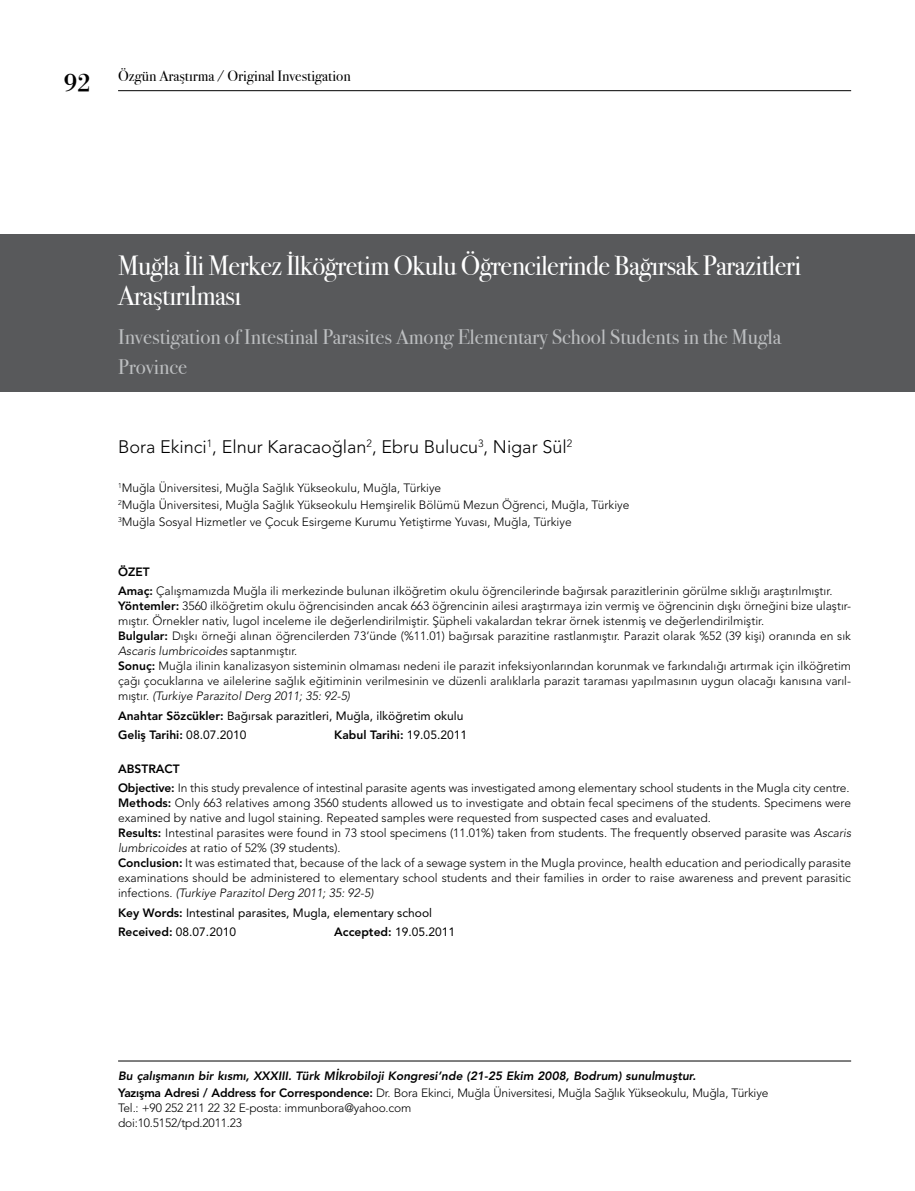
<style>
.page{position:relative;width:915px;height:1191px;background:#fff}
.page>*{position:absolute;margin:0;border:0;box-sizing:border-box;transform-origin:0 0}
.t1{font:27.75px/30px "Bodoni Svty Two ITCTT Book";letter-spacing:-.02em;color:#fff}
.t2{font:21px/30px "Bodoni Svty Two ITCTT Book";color:#bcbec0}
.t3{font:300 18px "Avenir LT Std";color:#000}
.t4{font:15px "Bodoni Svty Two ITCTT Book";color:#000}
.t5{font:300 12px/15px "Avenir LT Std";color:#000}
.t6{font:italic 800 12px/17.1px "Avenir LT Std";color:#000}
.t7{font:12px/19.2px "Avenir LT Std";color:#000}
.t8{font:800 12px "Avenir LT Std";color:#000}
.s1{font-family:"Bodoni";font-size:27px}
.s2{font-weight:800}
.s3{font-style:italic}
.s4{font-weight:400}
.s5{font-style:normal}
.s6{font-weight:300;font-style:normal}
</style>
<div class="page">
<hr style="left:118px;top:90px;width:732px;height:1px;background:#000">
<div style="left:0;top:234px;width:914px;height:157px;background:#58595b"></div>
<hr style="left:118px;top:1060px;width:732px;height:1px;background:#000">
<p class="t4" style="left:64px;top:64px;width:288px"><span class="s1">92</span> Özgün Araştırma / Original Investigation</p>
<h1 class="t1" style="left:118px;top:248px;width:684px">Muğla İli Merkez İlköğretim Okulu Öğrencilerinde Bağırsak Parazitleri<br>Araştırılması</h1>
<h2 class="t2" style="left:118px;top:319px;width:664px">Investigation of Intestinal Parasites Among Elementary School Students in the Mugla<br>Province</h2>
<h3 class="t3" style="left:118px;top:436px;width:455px">Bora Ekinci<sup>1</sup>, Elnur Karacaoğlan<sup>2</sup>, Ebru Bulucu<sup>3</sup>, Nigar Sül<sup>2</sup></h3>
<p class="t5" style="left:118px;top:479px;width:512px;line-height:17.1px"><sup>1</sup>Muğla Üniversitesi, Muğla Sağlık Yükseokulu, Muğla, Türkiye<br><sup>2</sup>Muğla Üniversitesi, Muğla Sağlık Yükseokulu Hemşirelik Bölümü Mezun Öğrenci, Muğla, Türkiye<br><sup>3</sup>Muğla Sosyal Hizmetler ve Çocuk Esirgeme Kurumu Yetiştirme Yuvası, Muğla, Türkiye</p>
<p class="t5" style="left:118px;top:562px;width:715px;line-height:19.2px"><span class="s2">ÖZET<br>Amaç:</span> Çalışmamızda Muğla ili merkezinde bulunan ilköğretim okulu öğrencilerinde bağırsak parazitlerinin görülme sıklığı araştırılmıştır.</p>
<p class="t5" style="left:118px;top:598px;width:734px"><span class="s2">Yöntemler:</span> 3560 ilköğretim okulu öğrencisinden ancak 663 öğrencinin ailesi araştırmaya izin vermiş ve öğrencinin dışkı örneğini bize ulaştır&shy;mıştır. Örnekler nativ, lugol inceleme ile değerlendirilmiştir. Şüpheli vakalardan tekrar örnek istenmiş ve değerlendirilmiştir.<br><span class="s2">Bulgular:</span> Dışkı örneği alınan öğrencilerden 73’ünde (%11.01) bağırsak parazitine rastlanmıştır. Parazit olarak %52 (39 kişi) oranında en sık <span class="s3">Ascaris lumbricoides</span> saptanmıştır.<br><span class="s2">Sonuç:</span> Muğla ilinin kanalizasyon sisteminin olmaması nedeni ile parazit infeksiyonlarından korunmak ve farkındalığı artırmak için ilköğretim çağı çocuklarına ve ailelerine sağlık eğitiminin verilmesinin ve düzenli aralıklarla parazit taraması yapılmasının uygun olacağı kanısına varıl&shy;mıştır. <span class="s3">(Turkiye Parazitol Derg 2011; 35: 92-5)</span></p>
<p class="t7" style="left:118px;top:706px;width:347px"><span class="s2">Anahtar Sözcükler:</span> Bağırsak parazitleri, Muğla, ilköğretim okulu<br><span class="s2">Geliş Tarihi:</span> 08.07.2010</p>
<p class="t8" style="left:334px;top:727px;width:134px">Kabul Tarihi: <span class="s4">19.05.2011</span></p>
<p class="t5" style="left:118px;top:759px;width:732px;line-height:19.2px"><span class="s2">ABSTRACT<br>Objective:</span> In this study prevalence of intestinal parasite agents was investigated among elementary school students in the Mugla city centre.</p>
<p class="t5" style="left:118px;top:795px;width:734px"><span class="s2">Methods:</span> Only 663 relatives among 3560 students allowed us to investigate and obtain fecal specimens of the students. Specimens were examined by native and lugol staining. Repeated samples were requested from suspected cases and evaluated.<br><span class="s2">Results:</span> Intestinal parasites were found in 73 stool specimens (11.01%) taken from students. The frequently observed parasite was <span class="s3">Ascaris lumbricoides</span> at ratio of 52% (39 students).<br><span class="s2">Conclusion:</span> It was estimated that, because of the lack of a sewage system in the Mugla province, health education and periodically parasite examinations should be administered to elementary school students and their families in order to raise awareness and prevent parasitic infections. <span class="s3">(Turkiye Parazitol Derg 2011; 35: 92-5)</span></p>
<p class="t7" style="left:118px;top:903px;width:315px"><span class="s2">Key Words:</span> Intestinal parasites, Mugla, elementary school<br><span class="s2">Received:</span> 08.07.2010</p>
<p class="t7" style="left:334px;top:922px;width:122px"><span class="s2">Accepted:</span> 19.05.2011</p>
<p class="t6" style="left:118px;top:1067px;width:651px">Bu çalışmanın bir kısmı, XXXIII. Türk Mİkrobiloji Kongresi’nde (21-25 Ekim 2008, Bodrum) sunulmuştur.<br><span class="s5">Yazışma Adresi / Address for Correspondence:</span> <span class="s6">Dr. Bora Ekinci, Muğla Üniversitesi, Muğla Sağlık Yükseokulu, Muğla, Türkiye</span></p>
<p class="t5" style="left:118px;top:1100px;width:295px">Tel.: +90 252 211 22 32 E-posta: immunbora@yahoo.com doi:10.5152/tpd.2011.23</p>
</div>
